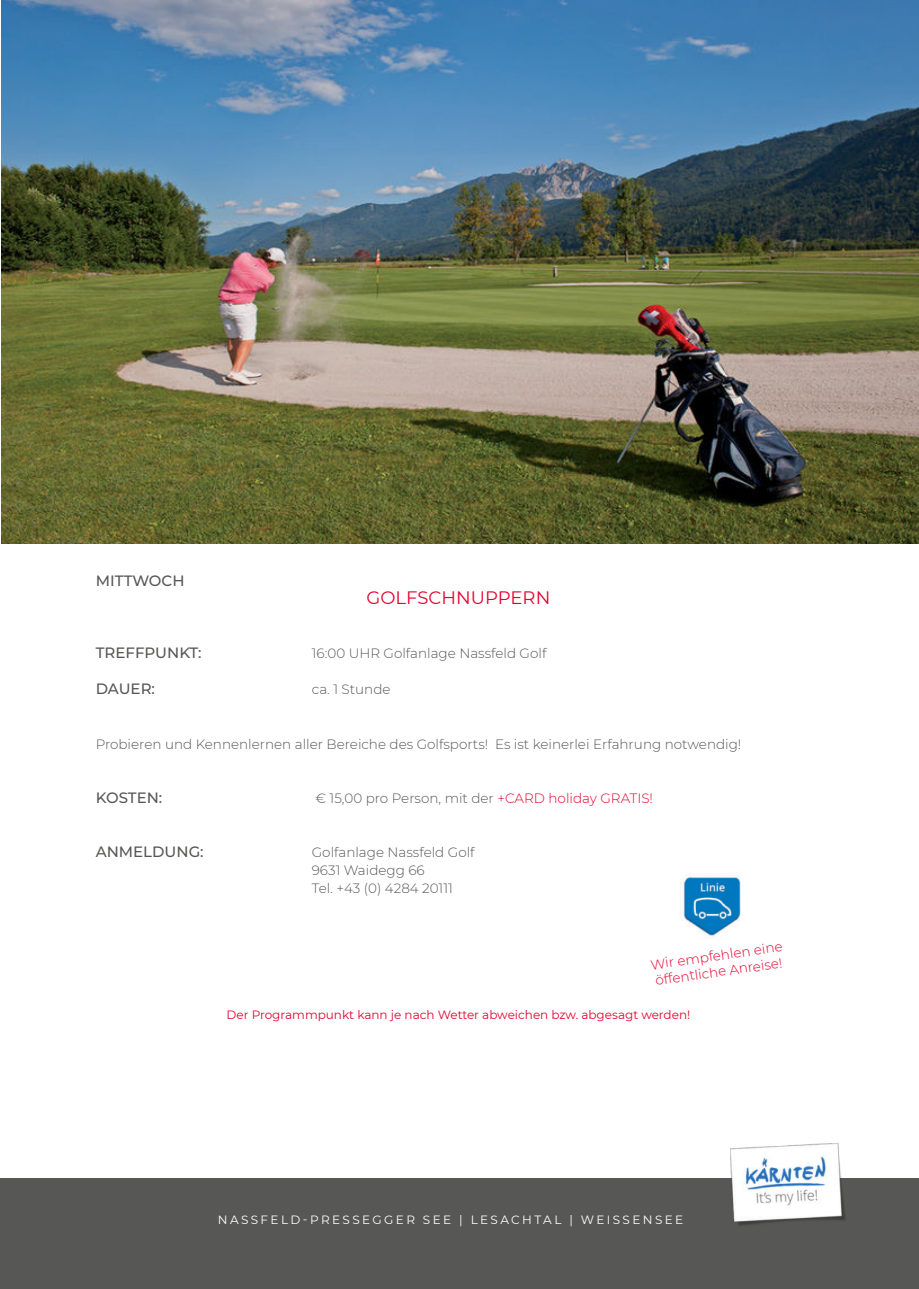
<style>
.page{position:relative;width:919px;height:1289px;background:#fff}
.page>*{position:absolute;margin:0;border:0;box-sizing:border-box;transform-origin:0 0}
.t1{font:18px "Montserrat";color:#e4032e}
.t2{font:500 15px "Montserrat";color:#575756}
.t3{font:300 13.5px/18px "Montserrat";color:#575756}
.t4{font:300 13.5px/16.2px "Montserrat";color:#e4032e}
.t5{font:12px "Montserrat";color:#e4032e}
.t6{font:12px "Montserrat";letter-spacing:.2em;color:#fff}
.s1{color:#e4032e}
</style>
<div class="page">
<div style="left:0;top:1178px;width:918px;height:110px;background:#575756"></div>
<img style="left:680px;top:873px;width:61px;height:66px">
<img style="left:2px;top:1px;width:916px;height:543px">
<img style="left:730px;top:1143px;width:115px;height:82px">
<p class="t2" style="left:96px;top:573px;width:90px">MITTWOCH</p>
<h1 class="t1" style="left:366px;top:585px;width:185px">GOLFSCHNUPPERN</h1>
<p class="t2" style="left:96px;top:645px;width:107px">TREFFPUNKT:</p>
<p class="t3" style="left:312px;top:645px;width:236px">16:00 UHR Golfanlage Nassfeld Golf</p>
<p class="t2" style="left:96px;top:681px;width:61px">DAUER:</p>
<p class="t3" style="left:312px;top:681px;width:80px">ca. 1 Stunde</p>
<p class="t3" style="left:96px;top:735px;width:647px">Probieren und Kennenlernen aller Bereiche des Golfsports! Es ist keinerlei Erfahrung notwendig!</p>
<p class="t2" style="left:96px;top:789px;width:68px">KOSTEN:</p>
<p class="t3" style="left:315px;top:789px;width:339px">€ 15,00 pro Person, mit der <span class="s1">+CARD holiday GRATIS!</span></p>
<p class="t2" style="left:96px;top:843px;width:109px">ANMELDUNG:</p>
<p class="t3" style="left:312px;top:843px;width:164px">Golfanlage Nassfeld Golf<br>9631 Waidegg 66<br>Tel. +43 (0) 4284 20111</p>
<p class="t4" style="left:649px;top:957px;width:134px;rotate:-8deg">Wir empfehlen eine öffentliche Anreise!</p>
<p class="t5" style="left:226px;top:1006px;width:465px">Der Programmpunkt kann je nach Wetter abweichen bzw. abgesagt werden!</p>
<p class="t6" style="left:218px;top:1211px;width:467px">NASSFELD-PRESSEGGER SEE | LESACHTAL | WEISSENSEE</p>
</div>
